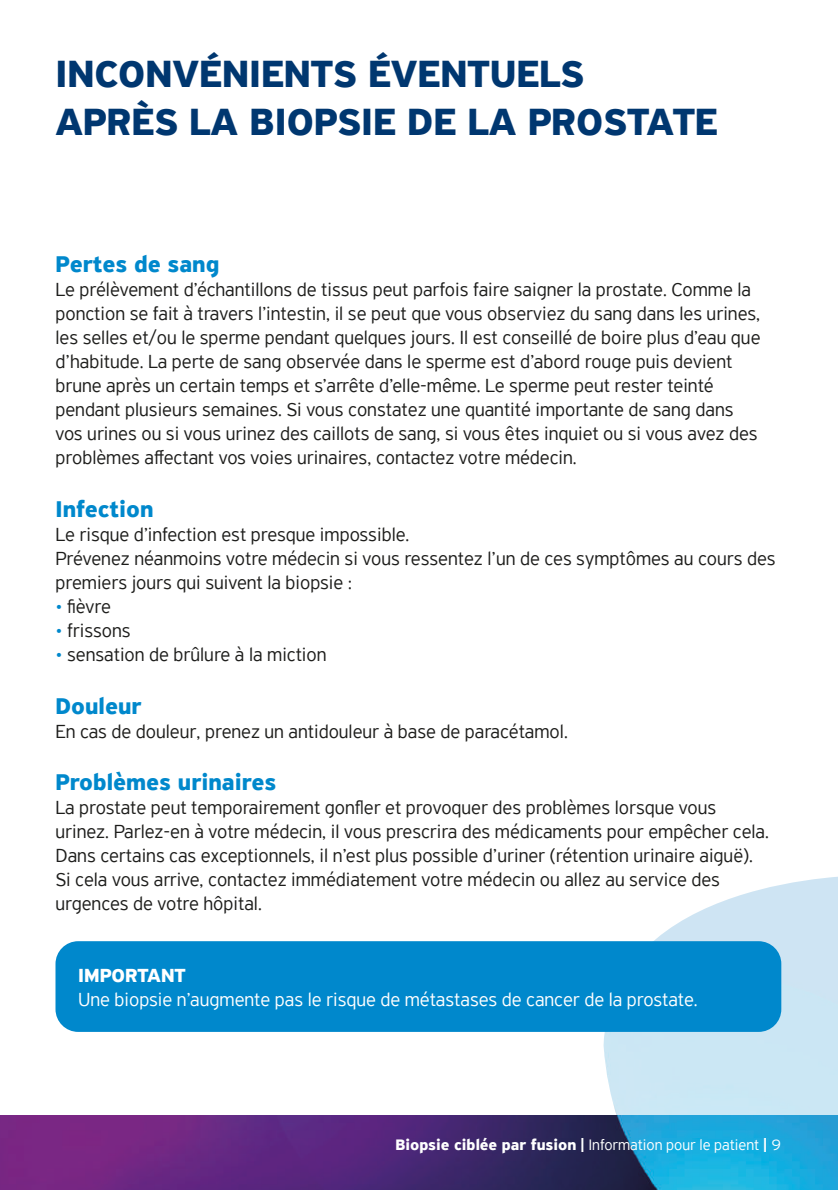
<style>
.page{position:relative;width:838px;height:1190px;background:#fff}
.page>*{position:absolute;margin:0;border:0;box-sizing:border-box;transform-origin:0 0}
.t1{font:700 40px/48px "PF Highway Sans Pro";color:#003770}
.t2{font:700 24px "PF Highway Sans Pro";color:#08c}
.t3{font:300 20px/24px "PF Highway Sans Pro";color:#1d1d1b}
.t4{font:300 20px "PF Highway Sans Pro";color:#fff}
.t5{font:700 20px "PF Highway Sans Pro";color:#fff}
.t6{font:300 16px "PF Highway Sans Pro";color:#fff}
.s1{color:#08c}
.s2{font-weight:700}
.s3{font-weight:500}
</style>
<div class="page">
<img style="left:603px;top:876px;width:235px;height:240px">
<img style="left:0;top:1116px;width:838px;height:74px">
<div style="left:55px;top:941px;width:726px;height:91px;background:#08c;border-radius:23px"></div>
<h1 class="t1" style="left:55px;top:51px;width:664px">INCONVÉNIENTS ÉVENTUELS<br>APRÈS LA BIOPSIE DE LA PROSTATE</h1>
<p class="t2" style="left:55px;top:250px;width:165px">Pertes de sang</p>
<p class="t3" style="left:55px;top:277px;width:706px">Le prélèvement d’échantillons de tissus peut parfois faire saigner la prostate. Comme la ponction se fait à travers l’intestin, il se peut que vous observiez du sang dans les urines, les selles et/ou le sperme pendant quelques jours. Il est conseillé de boire plus d’eau que d’habitude. La perte de sang observée dans le sperme est d’abord rouge puis devient brune après un certain temps et s’arrête d’elle-même. Le sperme peut rester teinté pendant plusieurs semaines. Si vous constatez une quantité importante de sang dans vos urines ou si vous urinez des caillots de sang, si vous êtes inquiet ou si vous avez des problèmes affectant vos voies urinaires, contactez votre médecin.</p>
<p class="t2" style="left:55px;top:495px;width:100px">Infection</p>
<p class="t3" style="left:55px;top:522px;width:721px">Le risque d’infection est presque impossible.<br>Prévenez néanmoins votre médecin si vous ressentez l’un de ces symptômes au cours des premiers jours qui suivent la biopsie :</p>
<p class="t3" style="left:55px;top:594px;width:57px"><span class="s1">•</span> fièvre</p>
<p class="t3" style="left:55px;top:618px;width:77px"><span class="s1">•</span> frissons</p>
<p class="t3" style="left:55px;top:642px;width:273px"><span class="s1">•</span> sensation de brûlure à la miction</p>
<p class="t2" style="left:55px;top:692px;width:88px">Douleur</p>
<p class="t3" style="left:55px;top:719px;width:514px">En cas de douleur, prenez un antidouleur à base de paracétamol.</p>
<p class="t2" style="left:55px;top:768px;width:222px">Problèmes urinaires</p>
<p class="t3" style="left:55px;top:796px;width:715px">La prostate peut temporairement gonfler et provoquer des problèmes lorsque vous urinez. Parlez-en à votre médecin, il vous prescrira des médicaments pour empêcher cela.<br>Dans certains cas exceptionnels, il n’est plus possible d’uriner (rétention urinaire aiguë).<br>Si cela vous arrive, contactez immédiatement votre médecin ou allez au service des urgences de votre hôpital.</p>
<p class="t5" style="left:78px;top:964px;width:109px">IMPORTANT</p>
<p class="t4" style="left:78px;top:988px;width:621px">Une biopsie n’augmente pas le risque de métastases de cancer de la prostate.</p>
<p class="t6" style="left:395px;top:1136px;width:387px"><span class="s2">Biopsie ciblée par fusion</span> <span class="s3">|</span> Information pour le patient <span class="s3">|</span> 9</p>
</div>
